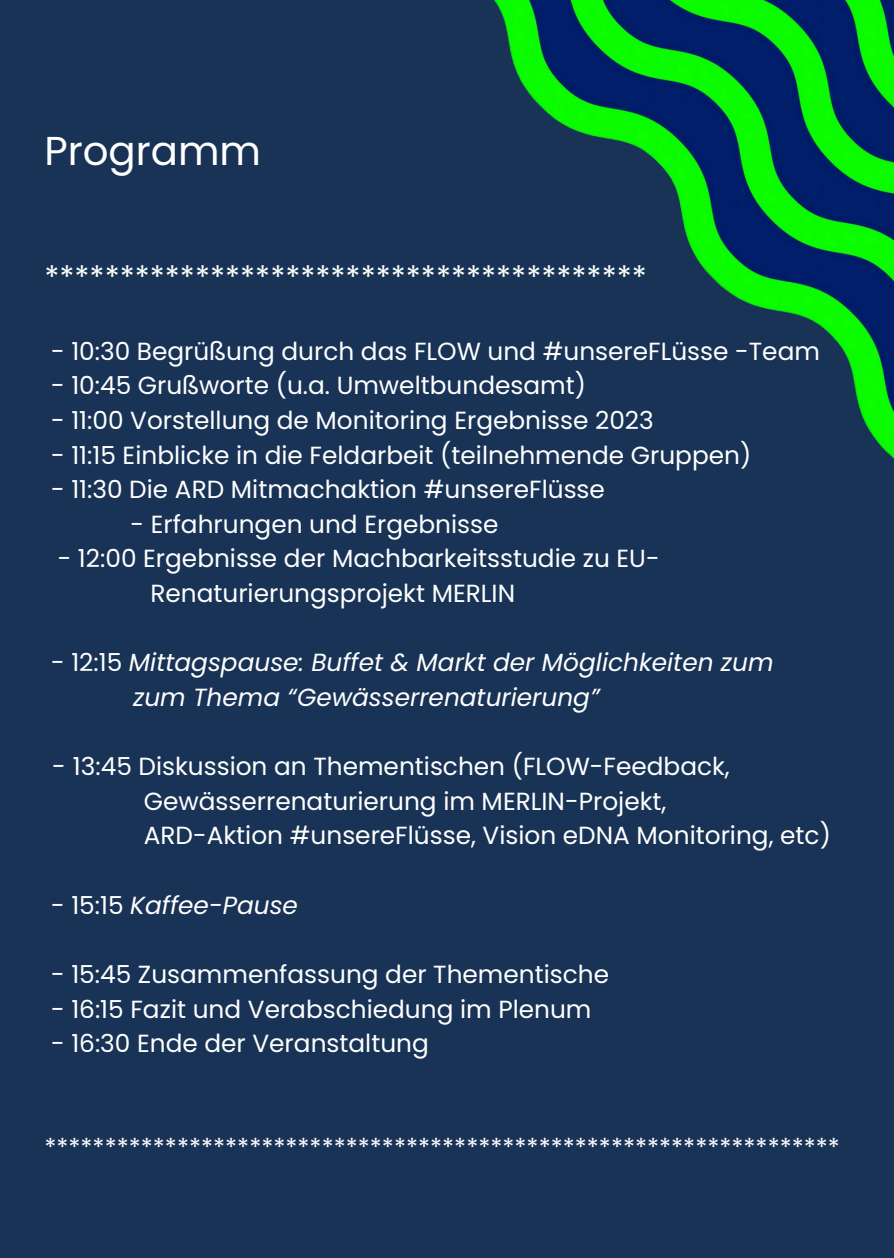
<style>
.page{position:relative;width:894px;height:1258px;background:#fff}
.page>*{position:absolute;margin:0;border:0;box-sizing:border-box;transform-origin:0 0}
.t1{font:40.2px "Poppins";color:#fff}
.t2{font:30.9px "Poppins";color:#fff}
.t3{font:24.9px "Poppins";color:#fff}
.t4{font:italic 24.9px "Poppins";color:#fff}
.s1{font-style:normal}
.s2{font-style:italic}
</style>
<div class="page">
<div style="left:0;top:0;width:893px;height:1258px;background:#193356"></div>
<img style="left:494px;top:0;width:399px;height:458px">
<h1 class="t1" style="left:44px;top:123px;width:218px">Programm</h1>
<h2 class="t2" style="left:44px;top:255px;width:603px">****************************************</h2>
<p class="t3" style="left:51px;top:333px;width:770px">- 10:30 Begrüßung durch das FLOW und #unsereFLüsse -Team</p>
<p class="t3" style="left:51px;top:368px;width:536px">- 10:45 Grußworte (u.a. Umweltbundesamt)</p>
<p class="t3" style="left:51px;top:403px;width:604px">- 11:00 Vorstellung de Monitoring Ergebnisse 2023</p>
<p class="t3" style="left:51px;top:437px;width:701px">- 11:15 Einblicke in die Feldarbeit (teilnehmende Gruppen)</p>
<p class="t3" style="left:51px;top:472px;width:555px">- 11:30 Die ARD Mitmachaktion #unsereFlüsse</p>
<p class="t3" style="left:130px;top:507px;width:369px">- Erfahrungen und Ergebnisse</p>
<p class="t3" style="left:58px;top:541px;width:603px">- 12:00 Ergebnisse der Machbarkeitsstudie zu EU-</p>
<p class="t3" style="left:150px;top:576px;width:366px">Renaturierungsprojekt MERLIN</p>
<p class="t4" style="left:51px;top:645px;width:724px"><span class="s1">- 12:15</span> Mittagspause: Buffet &amp; Markt der Möglichkeiten zum</p>
<p class="t4" style="left:133px;top:680px;width:467px">zum Thema “Gewässerrenaturierung”</p>
<p class="t3" style="left:52px;top:749px;width:679px"><span class="s2">-</span> 13:45 Diskussion an Thementischen (FLOW-Feedback,</p>
<p class="t3" style="left:144px;top:784px;width:524px">Gewässerrenaturierung im MERLIN-Projekt,</p>
<p class="t3" style="left:144px;top:818px;width:688px">ARD-Aktion #unsereFlüsse, Vision eDNA Monitoring, etc)</p>
<p class="t4" style="left:51px;top:887px;width:248px"><span class="s1">- 15:15</span> Kaffee-Pause</p>
<p class="t3" style="left:51px;top:957px;width:559px">- 15:45 Zusammenfassung der Thementische</p>
<p class="t3" style="left:51px;top:991px;width:541px">- 16:15 Fazit und Verabschiedung im Plenum</p>
<p class="t3" style="left:51px;top:1026px;width:379px">- 16:30 Ende der Veranstaltung</p>
<p class="t3" style="left:44px;top:1130px;width:796px">******************************************************************</p>
</div>
